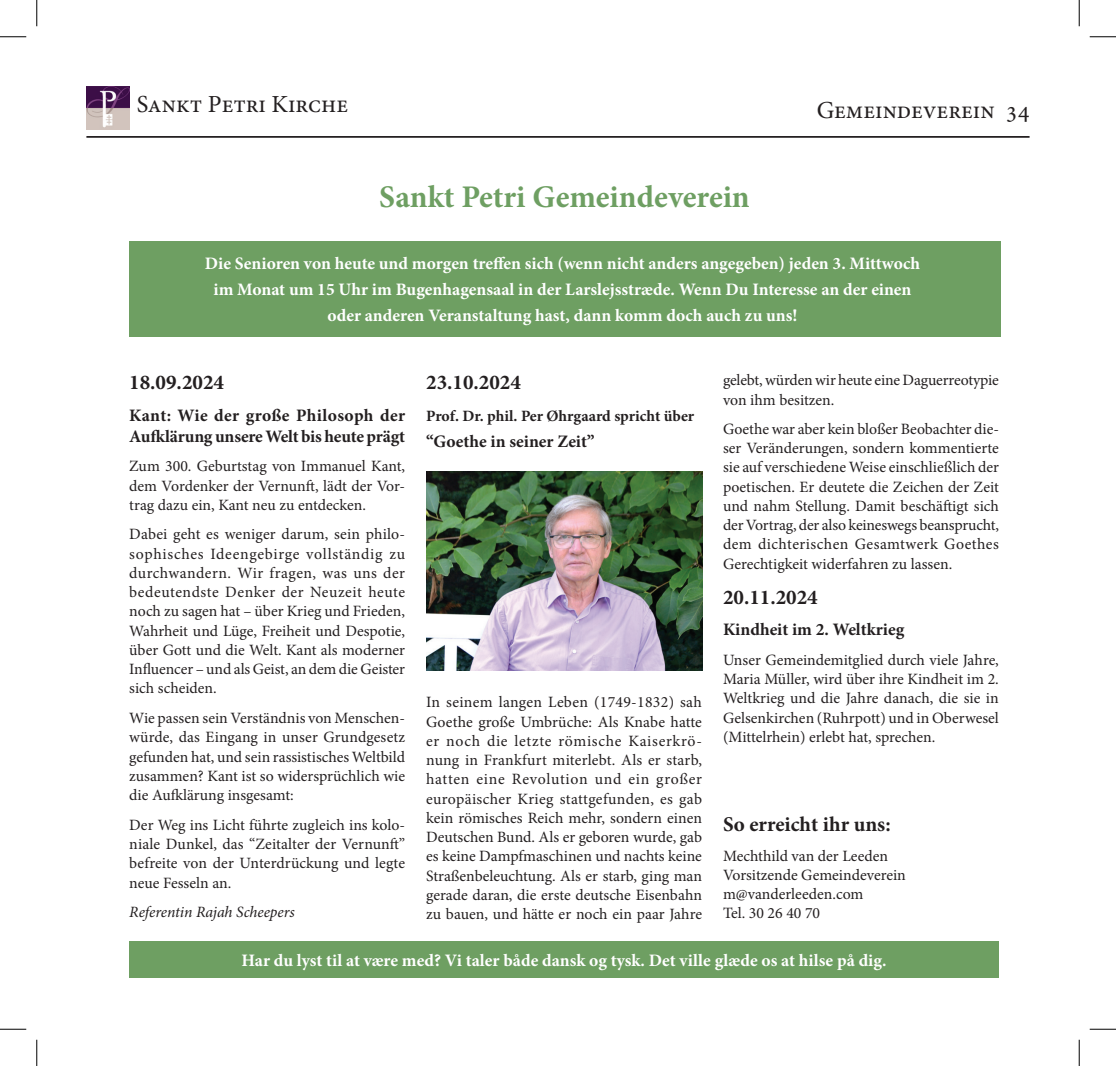
<style>
.page{position:relative;width:1116px;height:1066px;background:#fff}
.page>*{position:absolute;margin:0;border:0;box-sizing:border-box;transform-origin:0 0}
.t1{font:700 31.5px "Minion Pro";color:#6e9f62}
.t2{font:24.5px "Minion Pro";color:#231f20}
.t3{font:700 21px "Minion Pro";color:#231f20}
.t4{font:700 17.5px/25.9px "Minion Pro";color:#fff;text-align:center}
.t5{font:700 17.5px/21px "Minion Pro";color:#231f20}
.t6{font:15.75px/19.2px "Minion Pro";color:#231f20;text-align:justify}
.t7{font:700 15.75px "Minion Pro";letter-spacing:-.005em;color:#231f20}
.t8{font:italic 15.75px "Minion Pro";letter-spacing:-.005em;color:#231f20}
</style>
<div class="page">
<hr style="left:86px;top:136px;width:943px;height:2px;background:#231f20">
<img style="left:86px;top:86px;width:43px;height:43px">
<div style="left:129px;top:241px;width:871px;height:95px;background:#6e9f62"></div>
<div style="left:129px;top:942px;width:869px;height:36px;background:#6e9f62"></div>
<img style="left:426px;top:471px;width:276px;height:199px">
<svg style="left:0;top:36px;width:26px;height:1px"></svg>
<svg style="left:1089px;top:36px;width:26px;height:1px"></svg>
<svg style="left:0;top:1029px;width:26px;height:1px"></svg>
<svg style="left:1089px;top:1029px;width:26px;height:1px"></svg>
<svg style="left:36px;top:0;width:1px;height:26px"></svg>
<svg style="left:36px;top:1039px;width:1px;height:27px"></svg>
<svg style="left:1078px;top:0;width:1px;height:26px"></svg>
<svg style="left:1078px;top:1039px;width:1px;height:27px"></svg>
<h2 class="t2" style="left:137px;top:88px;width:213px">Sankt Petri Kirche</h2>
<h2 class="t2" style="left:816px;top:93px;width:214px">Gemeindeverein 34</h2>
<h1 class="t1" style="left:379px;top:175px;width:372px">Sankt Petri Gemeindeverein</h1>
<p class="t4" style="left:205px;top:250px;width:716px">Die Senioren von heute und morgen treffen sich (wenn nicht anders angegeben) jeden 3. Mittwoch im Monat um 15 Uhr im Bugenhagensaal in der Larslejsstræde. Wenn Du Interesse an der einen oder anderen Veranstaltung hast, dann komm doch auch zu uns!</p>
<h3 class="t3" style="left:129px;top:368px;width:96px">18.09.2024</h3>
<p class="t5" style="left:129px;top:404px;width:277px">Kant: Wie der große Philosoph der<br>Aufklärung unsere Welt bis heute prägt</p>
<p class="t6" style="left:129px;top:457px;width:277px">Zum 300. Geburtstag von Immanuel Kant, dem Vordenker der Vernunft, lädt der Vor&shy;trag dazu ein, Kant neu zu entdecken.</p>
<p class="t6" style="left:129px;top:525px;width:277px">Dabei geht es weniger darum, sein philo&shy;sophisches Ideengebirge vollständig zu durchwandern. Wir fragen, was uns der bedeutendste Denker der Neuzeit heute noch zu sagen hat – über Krieg und Frieden, Wahrheit und Lüge, Freiheit und Despotie, über Gott und die Welt. Kant als moderner Influencer – und als Geist, an dem die Geister sich scheiden.</p>
<p class="t6" style="left:129px;top:708px;width:277px">Wie passen sein Verständnis von Menschen&shy;würde, das Eingang in unser Grundgesetz gefunden hat, und sein rassistisches Weltbild zusammen? Kant ist so widersprüchlich wie die Aufklärung insgesamt:</p>
<p class="t6" style="left:129px;top:815px;width:277px">Der Weg ins Licht führte zugleich ins kolo&shy;niale Dunkel, das “Zeitalter der Vernunft” befreite von der Unterdrückung und legte neue Fesseln an.</p>
<p class="t8" style="left:129px;top:901px;width:167px">Referentin Rajah Scheepers</p>
<h3 class="t3" style="left:426px;top:368px;width:96px">23.10.2024</h3>
<p class="t7" style="left:426px;top:404px;width:269px">Prof. Dr. phil. Per Øhrgaard spricht über</p>
<p class="t5" style="left:426px;top:430px;width:170px">“Goethe in seiner Zeit”</p>
<p class="t6" style="left:426px;top:693px;width:277px">In seinem langen Leben (1749-1832) sah Goethe große Umbrüche: Als Knabe hatte er noch die letzte römische Kaiserkrö&shy;nung in Frankfurt miterlebt. Als er starb, hatten eine Revolution und ein großer europäischer Krieg stattgefunden, es gab kein römisches Reich mehr, sondern einen Deutschen Bund. Als er geboren wurde, gab es keine Dampfmaschinen und nachts keine Straßenbeleuchtung. Als er starb, ging man gerade daran, die erste deutsche Eisenbahn zu bauen, und hätte er noch ein paar Jahre</p>
<p class="t6" style="left:723px;top:371px;width:277px">gelebt, würden wir heute eine Daguerreotypie von ihm besitzen.</p>
<p class="t6" style="left:723px;top:419px;width:277px">Goethe war aber kein bloßer Beobachter die&shy;ser Veränderungen, sondern kommentierte sie auf verschiedene Weise einschließlich der poetischen. Er deutete die Zeichen der Zeit und nahm Stellung. Damit beschäftigt sich der Vortrag, der also keineswegs beansprucht, dem dichterischen Gesamtwerk Goethes Gerechtigkeit widerfahren zu lassen.</p>
<h3 class="t3" style="left:723px;top:582px;width:96px">20.11.2024</h3>
<p class="t5" style="left:723px;top:619px;width:183px">Kindheit im 2. Weltkrieg</p>
<p class="t6" style="left:723px;top:650px;width:277px">Unser Gemeindemitglied durch viele Jahre, Maria Müller, wird über ihre Kindheit im 2.<br>Weltkrieg und die Jahre danach, die sie in Gelsenkirchen (Ruhrpott) und in Oberwesel (Mittelrhein) erlebt hat, sprechen.</p>
<h3 class="t3" style="left:723px;top:810px;width:169px">So erreicht ihr uns:</h3>
<p class="t6" style="left:723px;top:846px;width:184px;text-align:left">Mechthild van der Leeden<br>Vorsitzende Gemeindeverein m@vanderleeden.com<br>Tel. 30 26 40 70</p>
<p class="t4" style="left:242px;top:947px;width:646px">Har du lyst til at være med? Vi taler både dansk og tysk. Det ville glæde os at hilse på dig.</p>
</div>
